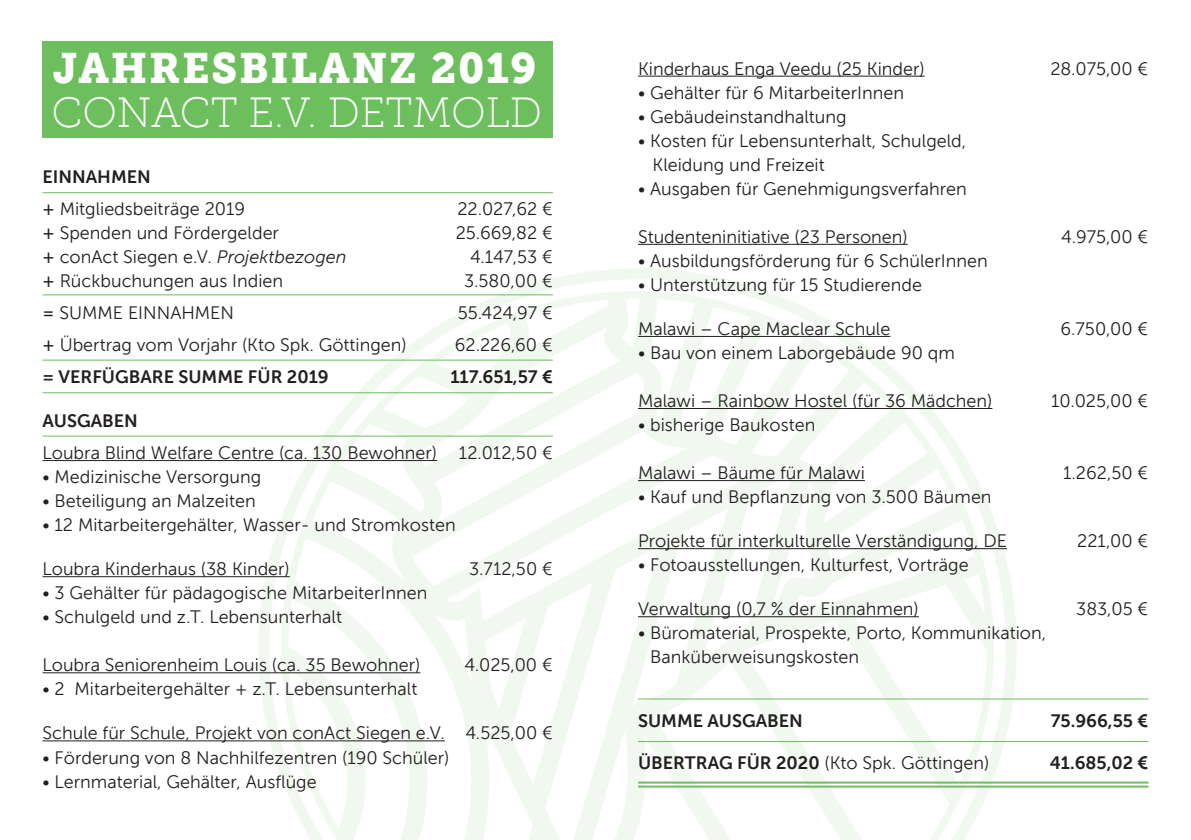
<style>
.page{position:relative;width:1191px;height:840px;background:#fff}
.page>*{position:absolute;margin:0;border:0;box-sizing:border-box;transform-origin:0 0}
.t1{font:42px "Museo Slab 100";letter-spacing:-.005em;color:#fff}
.t2{font:42px "Museo Slab 900";letter-spacing:.04em;color:#fff}
.t3{font:18px/24px "Museo Sans 300";color:#231f20}
.t4{font:18px "Museo Sans 700";color:#231f20}
.s1{font-family:"Museo Sans 500"}
.s2{font-style:italic}
.s3{font-family:"Museo Sans 700"}
</style>
<div class="page">
<div style="left:43px;top:41px;width:510px;height:97px;background:#6dbf5d"></div>
<hr style="left:43px;top:192px;width:510px;height:1px;background:#6dbf5d">
<hr style="left:43px;top:392px;width:510px;height:1px;background:#6dbf5d">
<hr style="left:43px;top:435px;width:510px;height:1px;background:#6dbf5d">
<hr style="left:43px;top:294px;width:510px;height:1px;background:#6dbf5d">
<hr style="left:43px;top:359px;width:510px;height:1px;background:#6dbf5d">
<hr style="left:638px;top:698px;width:510px;height:1px;background:#6dbf5d">
<hr style="left:638px;top:740px;width:510px;height:1px;background:#6dbf5d">
<hr style="left:638px;top:781px;width:510px;height:2px;background:#6dbf5d">
<hr style="left:638px;top:785px;width:510px;height:2px;background:#6dbf5d">
<svg style="left:258px;top:269px;width:758px;height:519px"></svg>
<svg style="left:281px;top:291px;width:713px;height:548px"></svg>
<hr style="left:638px;top:76px;width:286px;height:1px;background:#231f20">
<hr style="left:638px;top:244px;width:269px;height:1px;background:#231f20">
<hr style="left:638px;top:336px;width:252px;height:1px;background:#231f20">
<hr style="left:638px;top:408px;width:354px;height:1px;background:#231f20">
<hr style="left:638px;top:480px;width:227px;height:1px;background:#231f20">
<hr style="left:638px;top:548px;width:369px;height:1px;background:#231f20">
<hr style="left:638px;top:616px;width:280px;height:1px;background:#231f20">
<hr style="left:43px;top:460px;width:394px;height:1px;background:#231f20">
<hr style="left:43px;top:576px;width:247px;height:1px;background:#231f20">
<hr style="left:43px;top:672px;width:377px;height:1px;background:#231f20">
<hr style="left:43px;top:740px;width:402px;height:1px;background:#231f20">
<h1 class="t2" style="left:53px;top:44px;width:485px">JAHRESBILANZ 2019</h1>
<h1 class="t1" style="left:51px;top:90px;width:492px">CONACT E.V. DETMOLD</h1>
<p class="t4" style="left:43px;top:166px;width:110px">EINNAHMEN</p>
<p class="t3" style="left:43px;top:197px;width:204px"><span class="s1">+</span> Mitgliedsbeiträge 2019</p>
<p class="t3" style="left:457px;top:197px;width:97px">22.027,62 €</p>
<p class="t3" style="left:43px;top:221px;width:238px"><span class="s1">+</span> Spenden und Fördergelder</p>
<p class="t3" style="left:456px;top:221px;width:98px">25.669,82 €</p>
<p class="t3" style="left:43px;top:245px;width:305px"><span class="s1">+</span> conAct Siegen e.V. <span class="s2">Projektbezogen</span></p>
<p class="t3" style="left:470px;top:245px;width:84px">4.147,53 €</p>
<p class="t3" style="left:43px;top:269px;width:242px"><span class="s1">+</span> Rückbuchungen aus Indien</p>
<p class="t3" style="left:464px;top:269px;width:90px">3.580,00 €</p>
<p class="t3" style="left:43px;top:301px;width:193px"><span class="s1">=</span> SUMME EINNAHMEN</p>
<p class="t3" style="left:458px;top:301px;width:96px">55.424,97 €</p>
<p class="t3" style="left:43px;top:333px;width:366px"><span class="s1">+</span> Übertrag vom Vorjahr (Kto Spk. Göttingen)</p>
<p class="t3" style="left:455px;top:333px;width:99px">62.226,60 €</p>
<p class="t4" style="left:43px;top:366px;width:288px">= VERFÜGBARE SUMME FÜR 2019</p>
<p class="t4" style="left:450px;top:366px;width:104px">117.651,57 €</p>
<p class="t4" style="left:43px;top:410px;width:97px">AUSGABEN</p>
<p class="t3" style="left:43px;top:441px;width:511px">Loubra Blind Welfare Centre (ca. 130 Bewohner) 12.012,50 €</p>
<p class="t3" style="left:43px;top:465px;width:220px">• Medizinische Versorgung</p>
<p class="t3" style="left:43px;top:489px;width:215px">• Beteiligung an Malzeiten</p>
<p class="t3" style="left:43px;top:513px;width:415px">• 12 Mitarbeitergehälter, Wasser- und Stromkosten</p>
<p class="t3" style="left:43px;top:557px;width:249px">Loubra Kinderhaus (38 Kinder)</p>
<p class="t3" style="left:469px;top:557px;width:85px">3.712,50 €</p>
<p class="t3" style="left:43px;top:581px;width:386px">• 3 Gehälter für pädagogische MitarbeiterInnen</p>
<p class="t3" style="left:43px;top:605px;width:301px">• Schulgeld und z.T. Lebensunterhalt</p>
<p class="t3" style="left:43px;top:653px;width:379px">Loubra Seniorenheim Louis (ca. 35 Bewohner)</p>
<p class="t3" style="left:464px;top:653px;width:90px">4.025,00 €</p>
<p class="t3" style="left:43px;top:677px;width:376px">• 2 Mitarbeitergehälter + z.T. Lebensunterhalt</p>
<p class="t3" style="left:43px;top:721px;width:512px">Schule für Schule, Projekt von conAct Siegen e.V. 4.525,00 €</p>
<p class="t3" style="left:43px;top:745px;width:408px">• Förderung von 8 Nachhilfezentren (190 Schüler)</p>
<p class="t3" style="left:43px;top:769px;width:276px">• Lernmaterial, Gehälter, Ausflüge</p>
<p class="t3" style="left:638px;top:57px;width:288px">Kinderhaus Enga Veedu (25 Kinder)</p>
<p class="t3" style="left:1050px;top:57px;width:99px">28.075,00 €</p>
<p class="t3" style="left:638px;top:81px;width:267px">• Gehälter für 6 MitarbeiterInnen</p>
<p class="t3" style="left:638px;top:105px;width:210px">• Gebäudeinstandhaltung</p>
<p class="t3" style="left:652px;top:129px;width:315px;text-indent:-15px">• Kosten für Lebensunterhalt, Schulgeld,<br>Kleidung und Freizeit</p>
<p class="t3" style="left:638px;top:177px;width:330px">• Ausgaben für Genehmigungsverfahren</p>
<p class="t3" style="left:638px;top:225px;width:271px">Studenteninitiative (23 Personen)</p>
<p class="t3" style="left:1061px;top:225px;width:89px">4.975,00 €</p>
<p class="t3" style="left:638px;top:249px;width:351px">• Ausbildungsförderung für 6 SchülerInnen</p>
<p class="t3" style="left:638px;top:273px;width:285px">• Unterstützung für 15 Studierende</p>
<p class="t3" style="left:638px;top:317px;width:254px">Malawi – Cape Maclear Schule</p>
<p class="t3" style="left:1060px;top:317px;width:89px">6.750,00 €</p>
<p class="t3" style="left:638px;top:341px;width:318px">• Bau von einem Laborgebäude 90 qm</p>
<p class="t3" style="left:638px;top:389px;width:356px">Malawi – Rainbow Hostel (für 36 Mädchen)</p>
<p class="t3" style="left:1051px;top:389px;width:99px">10.025,00 €</p>
<p class="t3" style="left:638px;top:413px;width:179px">• bisherige Baukosten</p>
<p class="t3" style="left:638px;top:461px;width:228px">Malawi – Bäume für Malawi</p>
<p class="t3" style="left:1063px;top:461px;width:87px">1.262,50 €</p>
<p class="t3" style="left:638px;top:485px;width:355px">• Kauf und Bepflanzung von 3.500 Bäumen</p>
<p class="t3" style="left:638px;top:529px;width:370px">Projekte für interkulturelle Verständigung, DE</p>
<p class="t3" style="left:1077px;top:529px;width:72px">221,00 €</p>
<p class="t3" style="left:638px;top:553px;width:332px">• Fotoausstellungen, Kulturfest, Vorträge</p>
<p class="t3" style="left:638px;top:597px;width:282px">Verwaltung (0,7 % der Einnahmen)</p>
<p class="t3" style="left:1076px;top:597px;width:73px">383,05 €</p>
<p class="t3" style="left:650px;top:621px;width:397px;text-indent:-12px">• Büromaterial, Prospekte, Porto, Kommunikation,<br>Banküberweisungskosten</p>
<p class="t4" style="left:638px;top:710px;width:166px">SUMME AUSGABEN</p>
<p class="t4" style="left:1050px;top:710px;width:99px">75.966,55 €</p>
<p class="t3" style="left:638px;top:751px;width:353px"><span class="s3">ÜBERTRAG FÜR 2020</span> (Kto Spk. Göttingen)</p>
<p class="t4" style="left:1049px;top:752px;width:100px">41.685,02 €</p>
</div>
